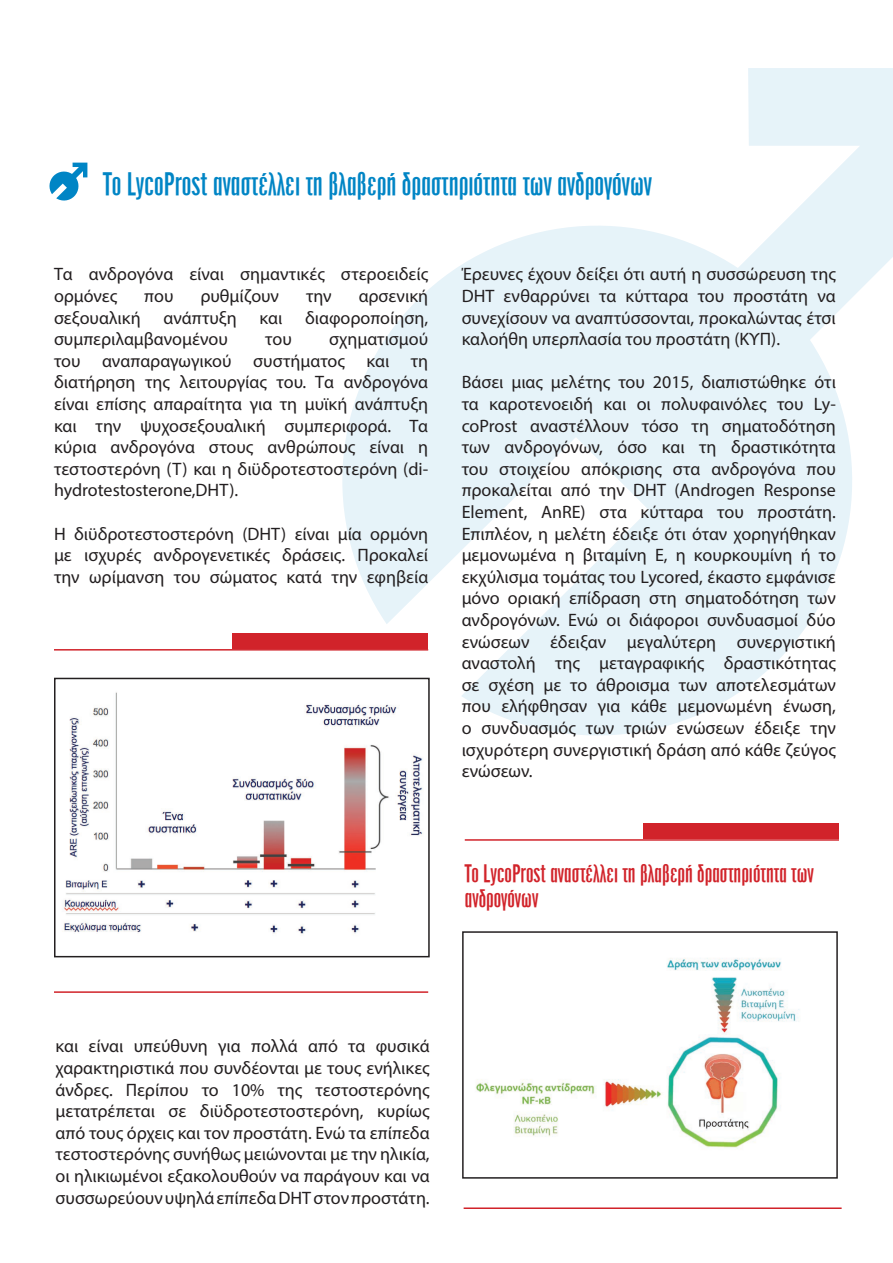
<style>
.page{position:relative;width:893px;height:1263px;background:#fff}
.page>*{position:absolute;margin:0;border:0;box-sizing:border-box;transform-origin:0 0}
.t1{font:27px "CF Blast Gothic Maxi";color:#0085c5}
.t2{font:21px/25.2px "CF Blast Gothic Maxi";color:#d1232a}
.t3{font:18px/21.6px "Myriad Pro";color:#231f20;text-align:justify}
</style>
<div class="page">
<img style="left:64px;top:692px;width:359px;height:242px">
<svg style="left:341px;top:68px;width:552px;height:669px;fill:#e6f3f9"></svg>
<svg style="left:49px;top:163px;width:38px;height:38px"></svg>
<hr style="left:54px;top:649px;width:374px;height:1px;background:#d1232a">
<div style="left:233px;top:633px;width:195px;height:16px;background:#d1232a"></div>
<hr style="left:54px;top:991px;width:374px;height:2px;background:#d1232a">
<div style="left:54px;top:678px;width:376px;height:279px;border:2px solid #231f20"></div>
<hr style="left:465px;top:839px;width:374px;height:2px;background:#d1232a">
<div style="left:643px;top:823px;width:196px;height:16px;background:#d1232a"></div>
<img style="left:475px;top:958px;width:324px;height:191px">
<hr style="left:464px;top:1207px;width:378px;height:2px;background:#d1232a">
<div style="left:462px;top:931px;width:376px;height:247px;border:2px solid #231f20"></div>
<h1 class="t1" style="left:103px;top:163px;width:550px">Το LycoProst αναστέλλει τη βλαβερή δραστηριότητα των ανδρογόνων</h1>
<p class="t3" style="left:54px;top:263px;width:376px">Τα ανδρογόνα είναι σημαντικές στεροειδείς ορμόνες</p>
<p class="t3" style="left:144px;top:285px;width:31px">που</p>
<p class="t3" style="left:200px;top:285px;width:80px">ρυθμίζουν</p>
<p class="t3" style="left:306px;top:285px;width:27px">την</p>
<p class="t3" style="left:359px;top:285px;width:71px">αρσενική</p>
<p class="t3" style="left:54px;top:306px;width:88px">σεξουαλική</p>
<p class="t3" style="left:163px;top:306px;width:75px">ανάπτυξη</p>
<p class="t3" style="left:260px;top:306px;width:24px">και</p>
<p class="t3" style="left:305px;top:306px;width:125px">διαφοροποίηση,</p>
<p class="t3" style="left:54px;top:328px;width:175px">συμπεριλαμβανομένου</p>
<p class="t3" style="left:265px;top:328px;width:28px">του</p>
<p class="t3" style="left:54px;top:328px;width:376px;text-indent:275px">σχηματισμού του αναπαραγωγικού συστήματος και τη διατήρηση της λειτουργίας του. Τα ανδρογόνα είναι επίσης απαραίτητα για τη μυϊκή ανάπτυξη και την ψυχοσεξουαλική συμπεριφορά. Τα κύρια ανδρογόνα στους ανθρώπους είναι η τεστοστερόνη (Τ) και η διϋδροτεστοστερόνη (di&shy;hydrotestosterone,DHT).</p>
<p class="t3" style="left:54px;top:522px;width:376px">Η διϋδροτεστοστερόνη (DHT) είναι μία ορμόνη με ισχυρές ανδρογενετικές δράσεις. Προκαλεί την ωρίμανση του σώματος κατά την εφηβεία</p>
<p class="t3" style="left:462px;top:263px;width:376px">Έρευνες έχουν δείξει ότι αυτή η συσσώρευση της DHT ενθαρρύνει τα κύτταρα του προστάτη να συνεχίσουν να αναπτύσσονται, προκαλώντας έτσι καλοήθη υπερπλασία του προστάτη (ΚΥΠ).</p>
<p class="t3" style="left:462px;top:371px;width:376px">Βάσει μιας μελέτης του 2015, διαπιστώθηκε ότι τα καροτενοειδή και οι πολυφαινόλες του Ly&shy;coProst αναστέλλουν τόσο τη σηματοδότηση των ανδρογόνων, όσο και τη δραστικότητα του στοιχείου απόκρισης στα ανδρογόνα που προκαλείται από την DHT (Androgen Response Element, AnRE) στα κύτταρα του προστάτη.<br>Επιπλέον, η μελέτη έδειξε ότι όταν χορηγήθηκαν μεμονωμένα η βιταμίνη Ε, η κουρκουμίνη ή το εκχύλισμα τομάτας του Lycored, έκαστο εμφάνισε μόνο οριακή επίδραση στη σηματοδότηση των ανδρογόνων. Ενώ οι διάφοροι συνδυασμοί δύο ενώσεων έδειξαν μεγαλύτερη συνεργιστική αναστολή της μεταγραφικής δραστικότητας σε σχέση με το άθροισμα των αποτελεσμάτων που ελήφθησαν για κάθε μεμονωμένη ένωση, ο συνδυασμός των τριών ενώσεων έδειξε την ισχυρότερη συνεργιστική δράση από κάθε ζεύγος ενώσεων.</p>
<p class="t2" style="left:465px;top:859px;width:351px">Το LycoProst αναστέλλει τη βλαβερή δραστηριότητα των ανδρογόνων</p>
<p class="t3" style="left:56px;top:1035px;width:376px">και είναι υπεύθυνη για πολλά από τα φυσικά χαρακτηριστικά που συνδέονται με τους ενήλικες άνδρες. Περίπου το 10% της τεστοστερόνης μετατρέπεται σε διϋδροτεστοστερόνη, κυρίως από τους όρχεις και τον προστάτη. Ενώ τα επίπεδα τεστοστερόνης συνήθως μειώνονται με την ηλικία, οι ηλικιωμένοι εξακολουθούν να παράγουν και να συσσωρεύουν υψηλά επίπεδα DHT στον προστάτη.</p>
</div>
